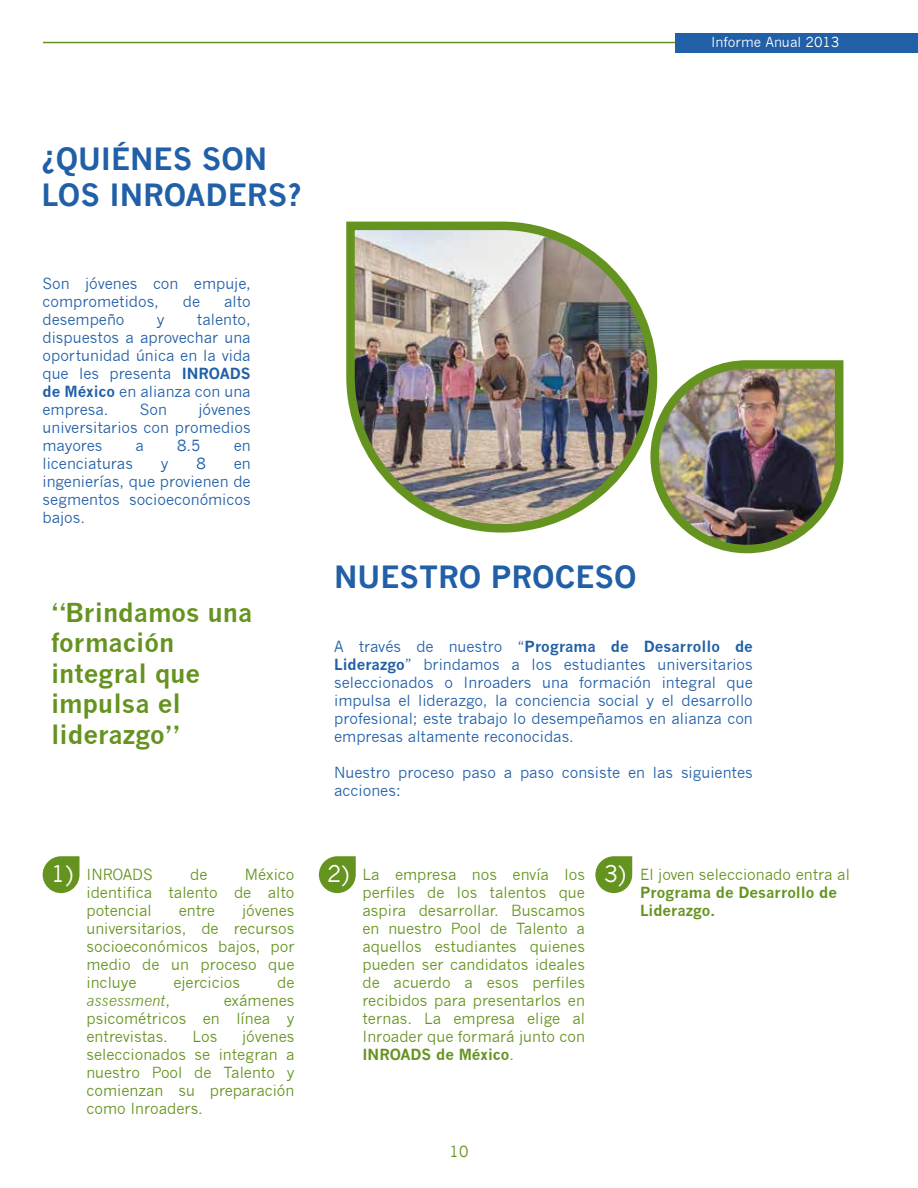
<style>
.page{position:relative;width:918px;height:1188px;background:#fff}
.page>*{position:absolute;margin:0;border:0;box-sizing:border-box;transform-origin:0 0}
.t1{font:700 30px/36px "News Gothic";color:#215fa7}
.t2{font:700 25.5px/30.6px "News Gothic";color:#65931f}
.t3{font:22.5px "News Gothic";color:#fff}
.t4{font:15px/18px "News Gothic";color:#215fa7;text-align:justify}
.t5{font:15px/18px "News Gothic";color:#65931f;text-align:justify}
.t6{font:700 15px/18px "News Gothic";color:#65931f}
.t7{font:italic 15px "News Gothic";color:#65931f}
.t8{font:13.5px "News Gothic";color:#fff}
.s1{font-weight:700}
.s2{font-style:normal}
</style>
<div class="page">
<svg style="left:43px;top:856px;width:37px;height:37px"></svg>
<svg style="left:319px;top:856px;width:37px;height:37px"></svg>
<svg style="left:595px;top:856px;width:37px;height:37px"></svg>
<div style="left:675px;top:33px;width:243px;height:19px;background:#215fa7"></div>
<hr style="left:43px;top:42px;width:632px;height:1px;background:#65931f">
<img style="left:346px;top:221px;width:310px;height:312px">
<img style="left:646px;top:356px;width:198px;height:198px">
<p class="t8" style="left:711px;top:34px;width:130px">Informe Anual 2013</p>
<h1 class="t1" style="left:42px;top:140px;width:261px">¿QUIÉNES SON<br>LOS INROADERS?</h1>
<p class="t4" style="left:43px;top:274px;width:210px">Son jóvenes con empuje, comprometidos,</p>
<p class="t4" style="left:183px;top:292px;width:19px">de</p>
<p class="t4" style="left:224px;top:292px;width:28px">alto</p>
<p class="t4" style="left:43px;top:310px;width:210px;text-indent:154px">talento, dispuestos a aprovechar una oportunidad única en la vida que les presenta <span class="s1">INROADS de México</span> en alianza con una empresa.</p>
<p class="t4" style="left:43px;top:310px;width:84px">desempeño</p>
<p class="t4" style="left:157px;top:310px;width:9px">y</p>
<p class="t4" style="left:140px;top:400px;width:29px">Son</p>
<p class="t4" style="left:43px;top:400px;width:210px;text-indent:156px">jóvenes universitarios con promedios mayores</p>
<p class="t4" style="left:136px;top:436px;width:10px">a</p>
<p class="t4" style="left:177px;top:436px;width:25px">8.5</p>
<p class="t4" style="left:234px;top:436px;width:19px">en</p>
<p class="t4" style="left:43px;top:454px;width:92px">licenciaturas</p>
<p class="t4" style="left:161px;top:454px;width:9px">y</p>
<p class="t4" style="left:196px;top:454px;width:11px">8</p>
<p class="t4" style="left:43px;top:454px;width:210px;text-indent:191px">en ingenierías, que provienen de segmentos socioeconómicos bajos.</p>
<h2 class="t2" style="left:51px;top:597px;width:203px">“Brindamos una formación integral que impulsa el liderazgo”</h2>
<h1 class="t1" style="left:334px;top:559px;width:304px">NUESTRO PROCESO</h1>
<p class="t4" style="left:334px;top:637px;width:420px">A través de nuestro “<span class="s1">Programa de Desarrollo de Liderazgo</span>” brindamos a los estudiantes universitarios seleccionados o Inroaders una formación integral que impulsa el liderazgo, la conciencia social y el desarrollo profesional; este trabajo lo desempeñamos en alianza con empresas altamente reconocidas.</p>
<p class="t4" style="left:334px;top:763px;width:420px">Nuestro proceso paso a paso consiste en las siguientes acciones:</p>
<h3 class="t3" style="left:51px;top:861px;width:24px">1)</h3>
<h3 class="t3" style="left:327px;top:861px;width:24px">2)</h3>
<h3 class="t3" style="left:604px;top:861px;width:24px">3)</h3>
<p class="t5" style="left:87px;top:865px;width:68px">INROADS</p>
<p class="t5" style="left:190px;top:865px;width:19px">de</p>
<p class="t5" style="left:87px;top:865px;width:210px;text-indent:158px">México identifica talento de alto potencial</p>
<p class="t5" style="left:363px;top:865px;width:224px">La empresa nos envía los perfiles de los talentos que aspira desarrollar. Buscamos en nuestro Pool de Talento a aquellos estudiantes quienes pueden ser candidatos ideales de acuerdo a esos perfiles recibidos para presentarlos en ternas. La empresa elige al Inroader que formará junto con <span class="s1">INROADS de México</span>.</p>
<p class="t5" style="left:640px;top:865px;width:211px">El joven seleccionado entra al</p>
<p class="t6" style="left:640px;top:883px;width:199px">Programa de Desarrollo de<br>Liderazgo.</p>
<p class="t5" style="left:87px;top:901px;width:210px;text-indent:156px">jóvenes universitarios, de recursos socioeconómicos bajos, por medio de un proceso que incluye</p>
<p class="t5" style="left:179px;top:901px;width:38px">entre</p>
<p class="t5" style="left:173px;top:973px;width:68px">ejercicios</p>
<p class="t5" style="left:277px;top:973px;width:19px">de</p>
<p class="t5" style="left:87px;top:991px;width:210px;text-indent:137px">exámenes psicométricos en línea y entrevistas.</p>
<p class="t7" style="left:87px;top:992px;width:85px">assessment<span class="s2">,</span></p>
<p class="t5" style="left:193px;top:1027px;width:26px">Los</p>
<p class="t5" style="left:87px;top:1027px;width:210px;text-indent:156px">jóvenes seleccionados se integran a nuestro Pool de Talento y comienzan su preparación como Inroaders.</p>
<p class="t5" style="left:450px;top:1142px;width:20px">10</p>
</div>
